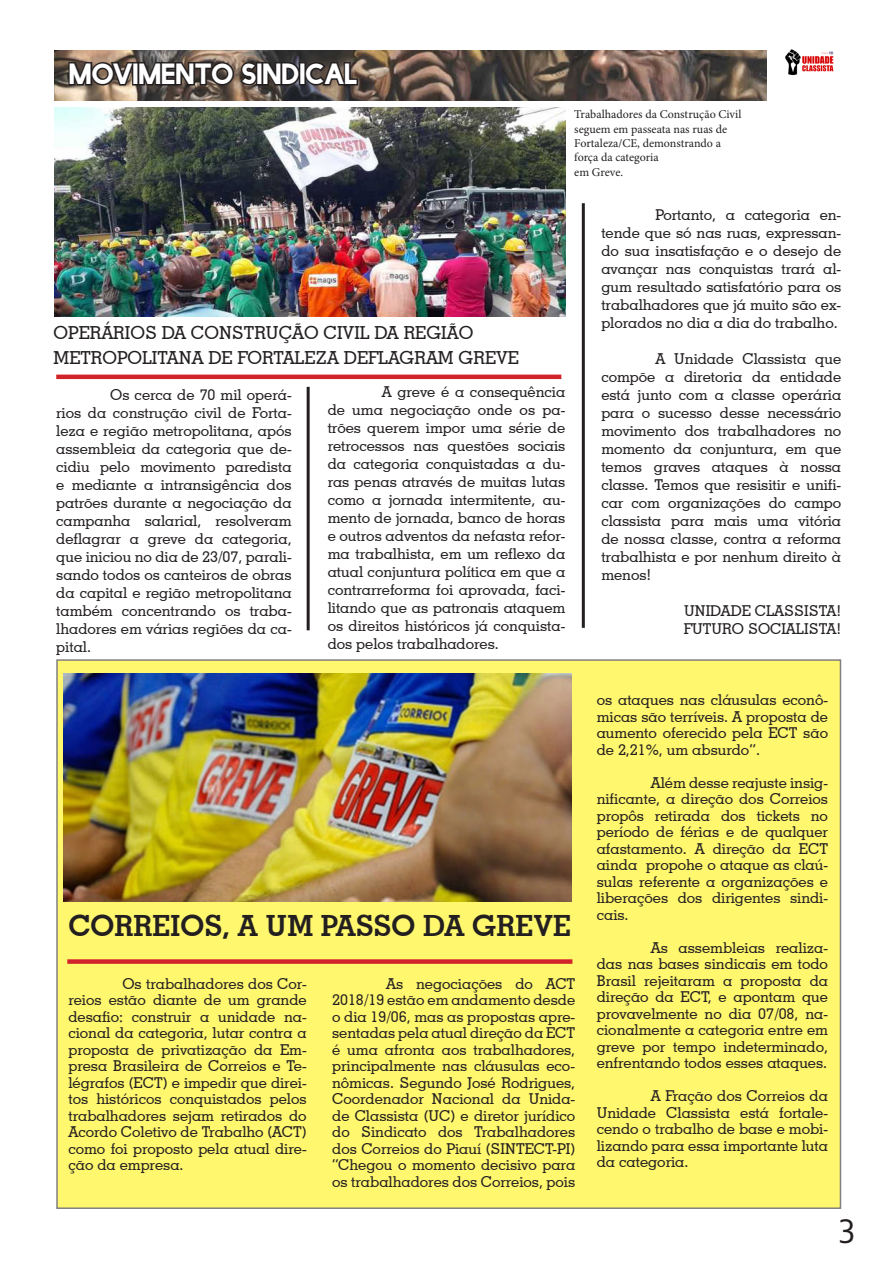
<style>
.page{position:relative;width:893px;height:1263px;background:#fff}
.page>*{position:absolute;margin:0;border:0;box-sizing:border-box;transform-origin:0 0}
.t1{font:36px "Corbel";color:#231f20}
.t2{font:700 29.25px "Geometric Slab 703 BT";color:#231f20}
.t3{font:27px "Facile Sans";color:#fff}
.t4{font:500 18px "Geometric Slab 703 BT";color:#231f20}
.t5{font:500 15px/18px "Geometric Slab 703 BT";color:#231f20;text-align:justify}
.t6{font:12px/14.4px "Minion Pro";color:#231f20}
</style>
<div class="page">
<img style="left:785px;top:49px;width:49px;height:27px">
<img style="left:54px;top:108px;width:511px;height:209px">
<hr style="left:56px;top:375px;width:505px;height:4px;background:#d1232a">
<hr style="left:307px;top:387px;width:3px;height:243px;background:#231f20">
<hr style="left:582px;top:203px;width:3px;height:425px;background:#231f20">
<div style="left:57px;top:660px;width:783px;height:548px;background:#fff76e"></div>
<img style="left:54px;top:50px;width:713px;height:51px">
<svg style="left:67px;top:58px;width:293px;height:43px;background:#534943"></svg>
<img style="left:63px;top:673px;width:508px;height:228px">
<div style="left:67px;top:959px;width:505px;height:5px;background:#d1232a"></div>
<p class="t3" style="left:70px;top:59px;width:290px">MOVIMENTO SINDICAL</p>
<p class="t6" style="left:574px;top:107px;width:169px">Trabalhadores da Construção Civil seguem em passeata nas ruas de<br>Fortaleza/CE, demonstrando a força da categoria</p>
<p class="t6" style="left:574px;top:165px;width:50px">em Greve.</p>
<p class="t4" style="left:54px;top:321px;width:421px">OPERÁRIOS DA CONSTRUÇÃO CIVIL DA REGIÃO</p>
<p class="t4" style="left:54px;top:347px;width:467px">METROPOLITANA DE FORTALEZA DEFLAGRAM GREVE</p>
<p class="t5" style="left:56px;top:386px;width:237px;text-indent:54px">Os cerca de 70 mil operá&shy;rios da construção civil de Forta&shy;leza e região metropolitana, após assembleia da categoria que de&shy;cidiu pelo movimento paredista e mediante a intransigência dos patrões durante a negociação da campanha salarial, resolveram deflagrar a greve da categoria, que iniciou no dia de 23/07, parali&shy;sando todos os canteiros de obras da capital e região metropolitana também concentrando os traba&shy;lhadores em várias regiões da ca&shy;pital.</p>
<p class="t5" style="left:328px;top:383px;width:239px;text-indent:54px">A greve é a consequência de uma negociação onde os pa&shy;trões querem impor uma série de retrocessos nas questões sociais da categoria conquistadas a du&shy;ras penas através de muitas lutas como a jornada intermitente, au&shy;mento de jornada, banco de horas e outros adventos da nefasta refor&shy;ma trabalhista, em um reflexo da atual conjuntura política em que a contrarreforma foi aprovada, faci&shy;litando que as patronais ataquem os direitos históricos já conquista&shy;dos pelos trabalhadores.</p>
<p class="t5" style="left:601px;top:205px;width:241px;text-indent:54px">Portanto, a categoria en&shy;tende que só nas ruas, expressan&shy;do sua insatisfação e o desejo de avançar nas conquistas trará al&shy;gum resultado satisfatório para os trabalhadores que já muito são ex&shy;plorados no dia a dia do trabalho.</p>
<p class="t5" style="left:601px;top:349px;width:241px;text-indent:54px">A Unidade Classista que compõe a diretoria da entidade está junto com a classe operária para o sucesso desse necessário movimento dos trabalhadores no momento da conjuntura, em que temos graves ataques à nossa classe. Temos que resisitir e unifi&shy;car com organizações do campo classista para mais uma vitória de nossa classe, contra a reforma trabalhista e por nenhum direito à menos!</p>
<p class="t5" style="left:684px;top:601px;width:158px">UNIDADE CLASSISTA!</p>
<p class="t5" style="left:684px;top:619px;width:159px">FUTURO SOCIALISTA!</p>
<p class="t2" style="left:68px;top:907px;width:504px">CORREIOS, A UM PASSO DA GREVE</p>
<p class="t5" style="left:68px;top:975px;width:240px;line-height:16.5px;text-indent:54px">Os trabalhadores dos Cor&shy;reios estão diante de um grande desafio: construir a unidade na&shy;cional da categoria, lutar contra a proposta de privatização da Em&shy;presa Brasileira de Correios e Te&shy;légrafos (ECT) e impedir que direi&shy;tos históricos conquistados pelos trabalhadores sejam retirados do Acordo Coletivo de Trabalho (ACT) como foi proposto pela atual dire&shy;ção da empresa.</p>
<p class="t5" style="left:332px;top:975px;width:245px;line-height:16.5px;text-indent:54px">As negociações do ACT 2018/19 estão em andamento desde o dia 19/06, mas as propostas apre&shy;sentadas pela atual direção da ECT é uma afronta aos trabalhadores, principalmente nas cláusulas eco&shy;nômicas. Segundo José Rodrigues, Coordenador Nacional da Unida&shy;de Classista (UC) e diretor jurídico do Sindicato dos Trabalhadores dos Correios do Piauí (SINTECT-PI) “Chegou o momento decisivo para os trabalhadores dos Correios, pois</p>
<p class="t5" style="left:597px;top:691px;width:233px;line-height:16.5px">os ataques nas cláusulas econô&shy;micas são terríveis. A proposta de aumento oferecido pela ECT são de 2,21%, um absurdo”.</p>
<p class="t5" style="left:597px;top:774px;width:233px;line-height:16.5px;text-indent:54px">Além desse reajuste insig&shy;nificante, a direção dos Correios propôs retirada dos tickets no período de férias e de qualquer afastamento. A direção da ECT ainda propohe o ataque as claú&shy;sulas referente a organizações e liberações dos dirigentes sindi&shy;cais.</p>
<p class="t5" style="left:597px;top:939px;width:233px;line-height:16.5px;text-indent:54px">As assembleias realiza&shy;das nas bases sindicais em todo Brasil rejeitaram a proposta da direção da ECT, e apontam que provavelmente no dia 07/08, na&shy;cionalmente a categoria entre em greve por tempo indeterminado, enfrentando todos esses ataques.</p>
<p class="t5" style="left:597px;top:1087px;width:233px;line-height:16.5px;text-indent:54px">A Fração dos Correios da Unidade Classista está fortale&shy;cendo o trabalho de base e mobi&shy;lizando para essa importante luta da categoria.</p>
<h1 class="t1" style="left:839px;top:1201px;width:18px">3</h1>
</div>
